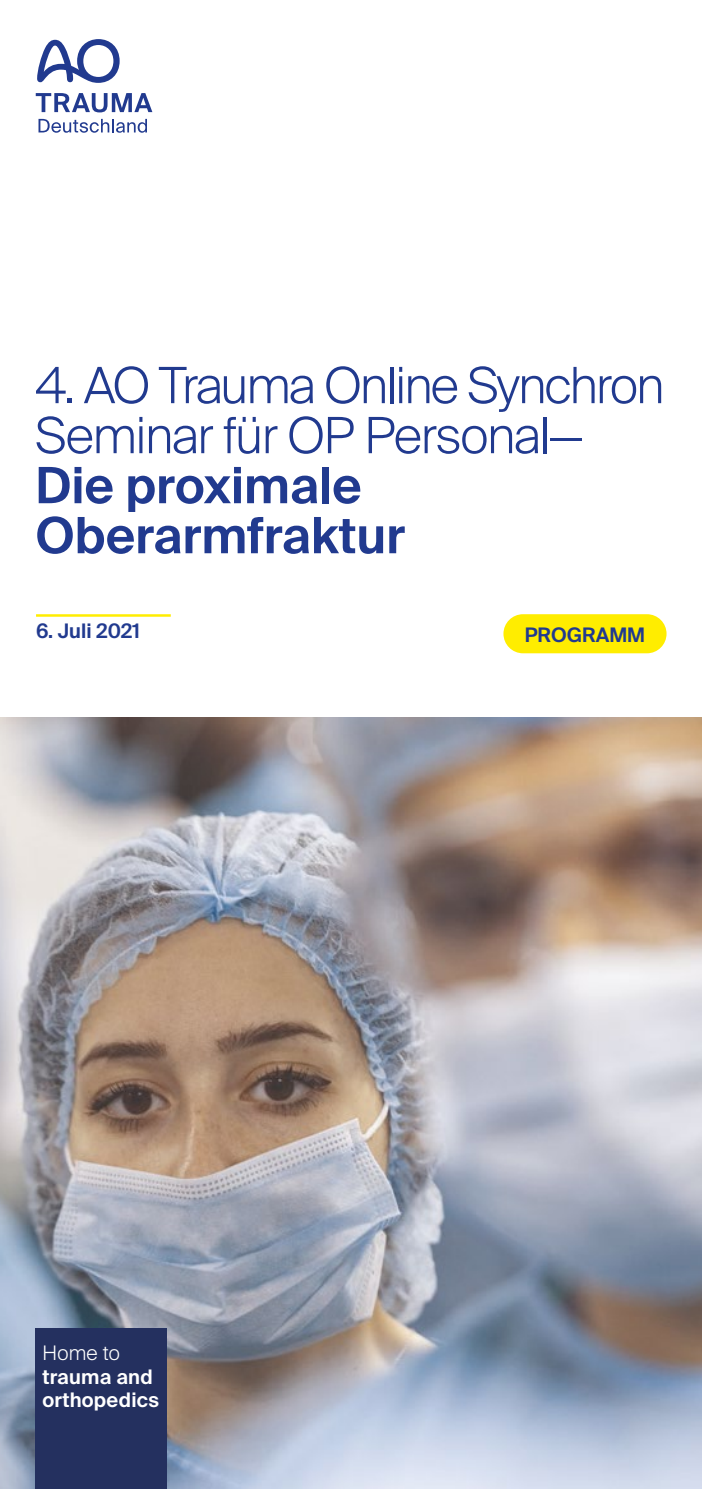
<style>
.page{position:relative;width:702px;height:1489px;background:#fff}
.page>*{position:absolute;margin:0;border:0;box-sizing:border-box;transform-origin:0 0}
.t1{font:300 50px/50px "Suisse Intl";letter-spacing:-.03em;color:#213a8f}
.t2{font:600 50px/50px "Suisse Intl";color:#213a8f}
.t3{font:600 20px/23.8px "Suisse Intl";letter-spacing:.01em;color:#fff}
.t4{font:600 20px "Suisse Intl";color:#213a8f}
.t5{font:300 20px "Suisse Intl";letter-spacing:.01em;color:#fff}
</style>
<div class="page">
<img style="left:0;top:717px;width:702px;height:771px">
<svg style="left:37px;top:39px;width:83px;height:44px"></svg>
<svg style="left:36px;top:93px;width:116px;height:19px"></svg>
<svg style="left:38px;top:119px;width:109px;height:14px"></svg>
<div style="left:503px;top:614px;width:163px;height:39px;background:#ffed00;border-radius:20px"></div>
<hr style="left:36px;top:614px;width:135px;height:2px;background:#ffed00">
<div style="left:35px;top:1328px;width:132px;height:160px;background:#24305f"></div>
<p class="t1" style="left:35px;top:361px;width:630px">4. AO Trauma Online Synchron<br>Seminar für OP Personal—</p>
<p class="t2" style="left:35px;top:461px;width:371px">Die proximale<br>Oberarmfraktur</p>
<p class="t4" style="left:36px;top:619px;width:105px">6. Juli 2021</p>
<p class="t5" style="left:43px;top:1340px;width:79px">Home to</p>
<p class="t3" style="left:43px;top:1364px;width:118px">trauma and orthopedics</p>
<p class="t4" style="left:524px;top:623px;width:122px">PROGRAMM</p>
</div>
